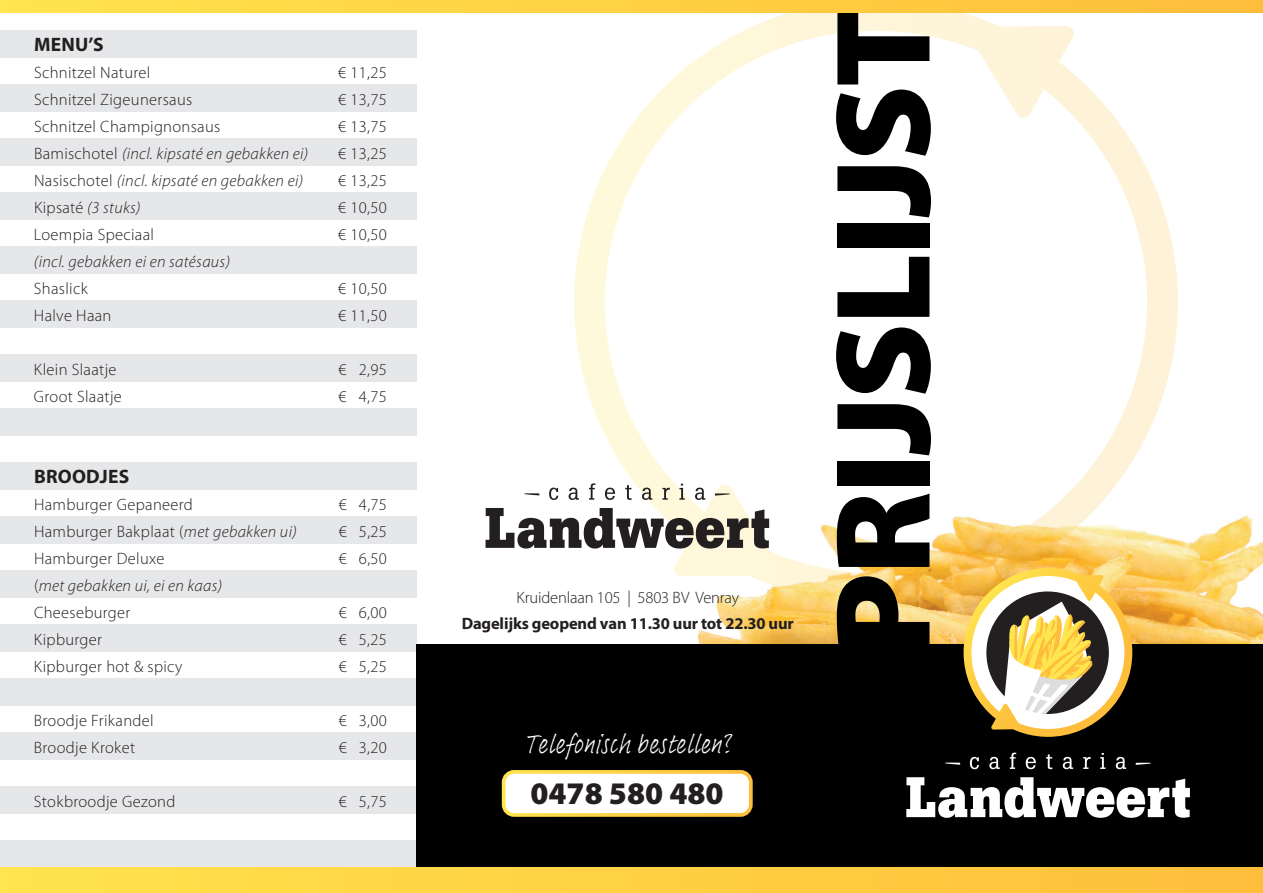
<style>
.page{position:relative;width:1263px;height:893px;background:#fff}
.page>*{position:absolute;margin:0;border:0;box-sizing:border-box;transform-origin:0 0}
.t1{font:900 136.5px "Myriad Pro";letter-spacing:-.02em;color:#000001}
.t2{font:900 31.5px "Myriad Pro";color:#231f20}
.t3{font:27px "Adobe Handwriting Frank";letter-spacing:.02em;color:#fff}
.t4{font:700 19.5px "Myriad Pro";letter-spacing:.01em;color:#231f20}
.t5{font:300 16.5px "Myriad Pro";letter-spacing:.02em;color:#231f20}
.t6{font:italic 300 16.5px/27px "Myriad Pro";letter-spacing:.02em;color:#231f20}
.t7{font:700 16.5px "Myriad Pro";letter-spacing:-.01em;color:#231f20}
.t8{font:300 16.5px "Myriad Pro";letter-spacing:-.01em;color:#231f20}
.s1{font-style:normal}
.s2{font-style:italic}
</style>
<div class="page">
<div style="left:0;top:31px;width:417px;height:27px;background:#e6e7e9"></div>
<div style="left:0;top:85px;width:417px;height:27px;background:#e6e7e9"></div>
<div style="left:0;top:139px;width:417px;height:27px;background:#e6e7e9"></div>
<div style="left:0;top:193px;width:417px;height:27px;background:#e6e7e9"></div>
<div style="left:0;top:247px;width:417px;height:27px;background:#e6e7e9"></div>
<div style="left:0;top:301px;width:417px;height:27px;background:#e6e7e9"></div>
<div style="left:0;top:355px;width:417px;height:27px;background:#e6e7e9"></div>
<div style="left:0;top:409px;width:417px;height:27px;background:#e6e7e9"></div>
<div style="left:0;top:463px;width:417px;height:27px;background:#e6e7e9"></div>
<div style="left:0;top:517px;width:417px;height:27px;background:#e6e7e9"></div>
<div style="left:0;top:571px;width:417px;height:27px;background:#e6e7e9"></div>
<div style="left:0;top:625px;width:417px;height:27px;background:#e6e7e9"></div>
<div style="left:0;top:679px;width:417px;height:27px;background:#e6e7e9"></div>
<div style="left:0;top:733px;width:417px;height:27px;background:#e6e7e9"></div>
<div style="left:0;top:787px;width:417px;height:27px;background:#e6e7e9"></div>
<div style="left:0;top:841px;width:417px;height:27px;background:#e6e7e9"></div>
<img style="left:697px;top:515px;width:566px;height:129px">
<div style="left:417px;top:644px;width:846px;height:236px;background:#000001"></div>
<svg style="left:970px;top:757px;width:9px;height:12px"></svg>
<svg style="left:989px;top:757px;width:11px;height:12px"></svg>
<svg style="left:1010px;top:753px;width:6px;height:16px"></svg>
<svg style="left:1026px;top:757px;width:10px;height:12px"></svg>
<svg style="left:1046px;top:754px;width:6px;height:15px"></svg>
<svg style="left:1063px;top:757px;width:10px;height:12px"></svg>
<svg style="left:1083px;top:757px;width:7px;height:12px"></svg>
<svg style="left:1100px;top:753px;width:5px;height:16px"></svg>
<svg style="left:1116px;top:757px;width:10px;height:12px"></svg>
<svg style="left:906px;top:777px;width:284px;height:41px"></svg>
<svg style="left:945px;top:762px;width:15px;height:3px"></svg>
<svg style="left:1136px;top:763px;width:15px;height:2px"></svg>
<svg style="left:963px;top:604px;width:169px;height:133px"></svg>
<div style="left:0;top:867px;width:1263px;height:26px;background:linear-gradient(to right,#ffe34d,#febe3a)"></div>
<div style="left:504px;top:772px;width:247px;height:43px;background:#fff;border-radius:10px"></div>
<div style="left:502px;top:770px;width:251px;height:47px;border:4px solid #fff;border-radius:10px"></div>
<svg style="left:574px;top:13px;width:604px;height:591px"></svg>
<svg style="left:0;top:0;width:1263px;height:13px;background:#fed043"></svg>
<svg style="left:549px;top:488px;width:9px;height:12px"></svg>
<svg style="left:569px;top:488px;width:10px;height:12px"></svg>
<svg style="left:589px;top:483px;width:6px;height:17px"></svg>
<svg style="left:605px;top:488px;width:10px;height:12px"></svg>
<svg style="left:625px;top:485px;width:7px;height:15px"></svg>
<svg style="left:642px;top:488px;width:10px;height:12px"></svg>
<svg style="left:662px;top:488px;width:8px;height:12px"></svg>
<svg style="left:679px;top:484px;width:6px;height:16px"></svg>
<svg style="left:695px;top:488px;width:10px;height:12px"></svg>
<svg style="left:485px;top:508px;width:284px;height:41px"></svg>
<svg style="left:524px;top:493px;width:15px;height:3px"></svg>
<svg style="left:715px;top:493px;width:15px;height:3px"></svg>
<p class="t4" style="left:34px;top:32px;width:71px">MENU’S</p>
<p class="t5" style="left:34px;top:63px;width:118px">Schnitzel Naturel</p>
<p class="t5" style="left:338px;top:63px;width:50px">€ 11,25</p>
<p class="t5" style="left:34px;top:90px;width:160px">Schnitzel Zigeunersaus</p>
<p class="t5" style="left:338px;top:90px;width:50px">€ 13,75</p>
<p class="t5" style="left:34px;top:117px;width:188px">Schnitzel Champignonsaus</p>
<p class="t5" style="left:338px;top:117px;width:50px">€ 13,75</p>
<p class="t6" style="left:34px;top:140px;width:276px"><span class="s1">Bamischotel</span> (incl. kipsaté en gebakken ei)</p>
<p class="t5" style="left:338px;top:144px;width:50px">€ 13,25</p>
<p class="t6" style="left:34px;top:167px;width:271px"><span class="s1">Nasischotel</span> (incl. kipsaté en gebakken ei)</p>
<p class="t5" style="left:338px;top:171px;width:50px">€ 13,25</p>
<p class="t6" style="left:34px;top:194px;width:108px"><span class="s1">Kipsaté</span> (3 stuks)</p>
<p class="t5" style="left:338px;top:198px;width:50px">€ 10,50</p>
<p class="t5" style="left:34px;top:225px;width:122px">Loempia Speciaal</p>
<p class="t5" style="left:338px;top:225px;width:50px">€ 10,50</p>
<p class="t6" style="left:34px;top:248px;width:198px">(incl. gebakken ei en satésaus)</p>
<p class="t5" style="left:34px;top:279px;width:55px">Shaslick</p>
<p class="t5" style="left:338px;top:279px;width:50px">€ 10,50</p>
<p class="t5" style="left:34px;top:306px;width:79px">Halve Haan</p>
<p class="t5" style="left:338px;top:306px;width:50px">€ 11,50</p>
<p class="t5" style="left:34px;top:360px;width:84px">Klein Slaatje</p>
<p class="t5" style="left:339px;top:360px;width:50px">€ 2,95</p>
<p class="t5" style="left:34px;top:387px;width:89px">Groot Slaatje</p>
<p class="t5" style="left:339px;top:387px;width:50px">€ 4,75</p>
<p class="t4" style="left:34px;top:464px;width:97px">BROODJES</p>
<p class="t5" style="left:34px;top:495px;width:160px">Hamburger Gepaneerd</p>
<p class="t5" style="left:339px;top:495px;width:50px">€ 4,75</p>
<p class="t5" style="left:34px;top:522px;width:264px">Hamburger Bakplaat (<span class="s2">met gebakken ui)</span></p>
<p class="t5" style="left:339px;top:522px;width:50px">€ 5,25</p>
<p class="t5" style="left:34px;top:549px;width:132px">Hamburger Deluxe</p>
<p class="t5" style="left:339px;top:549px;width:50px">€ 6,50</p>
<p class="t6" style="left:34px;top:572px;width:190px"><span class="s1">(</span>met gebakken ui, ei en kaas)<br><span class="s1">Cheeseburger</span></p>
<p class="t5" style="left:339px;top:603px;width:50px">€ 6,00</p>
<p class="t5" style="left:34px;top:630px;width:70px">Kipburger</p>
<p class="t5" style="left:339px;top:630px;width:50px">€ 5,25</p>
<p class="t5" style="left:34px;top:657px;width:150px">Kipburger hot &amp; spicy</p>
<p class="t5" style="left:339px;top:657px;width:50px">€ 5,25</p>
<p class="t5" style="left:34px;top:711px;width:121px">Broodje Frikandel</p>
<p class="t5" style="left:339px;top:711px;width:50px">€ 3,00</p>
<p class="t5" style="left:34px;top:738px;width:103px">Broodje Kroket</p>
<p class="t5" style="left:339px;top:738px;width:50px">€ 3,20</p>
<p class="t5" style="left:34px;top:792px;width:143px">Stokbroodje Gezond</p>
<p class="t5" style="left:339px;top:792px;width:50px">€ 5,75</p>
<p class="t8" style="left:516px;top:589px;width:224px">Kruidenlaan 105 | 5803 BV Venray</p>
<p class="t7" style="left:462px;top:612px;width:334px">Dagelijks geopend van 11.30 uur tot 22.30 uur</p>
<h3 class="t3" style="left:525px;top:726px;width:207px">Telefonisch bestellen?</h3>
<h2 class="t2" style="left:530px;top:775px;width:194px">0478 580 480</h2>
<h1 class="t1" style="left:806px;top:655px;width:647px;rotate:-90deg">PRIJSLIJST</h1>
</div>
